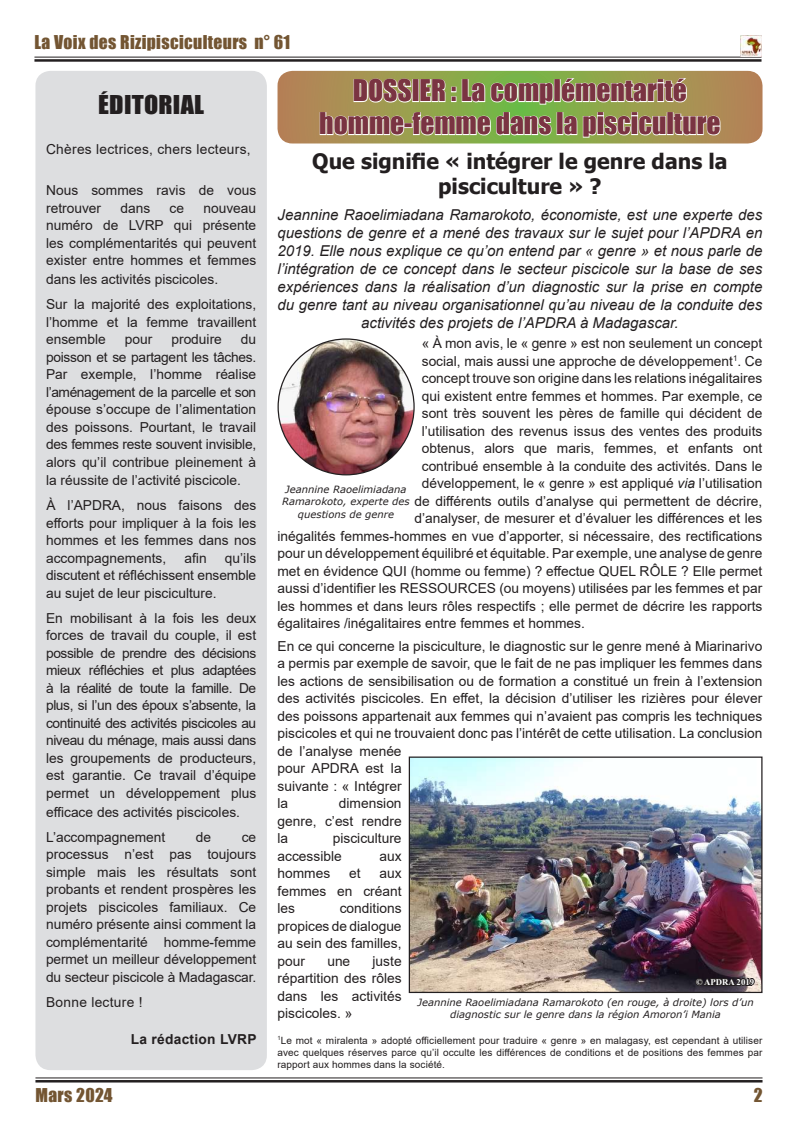
<style>
.page{position:relative;width:798px;height:1141px;background:#fff}
.page>*{position:absolute;margin:0;border:0;box-sizing:border-box;transform-origin:0 0}
.t1{font:27.5px/33px "Impact";color:#7a3442;text-align:center}
.t2{font:23.88px "Impact";letter-spacing:.01em;color:#231f20;scale:1.09 1}
.t3{font:700 21.25px/25.5px "Tahoma";color:#231f20;text-align:center}
.t4{font:17.5px "Impact";letter-spacing:.02em;color:#735532}
.t5{font:italic 15px/18px "Arial";color:#231f20;text-align:center}
.t6{font:13.75px/17.5px "Arial";color:#231f20;text-align:justify}
.t7{font:13.75px "Arial";letter-spacing:.02em;color:#231f20}
.t8{font:700 13.75px "Arial";letter-spacing:.02em;color:#231f20}
.t9{font:10px/12px "Arial";letter-spacing:.01em;color:#231f20;text-align:justify}
.t10{font:italic 10px/12.5px "Verdana";color:#231f20;text-align:center}
.t11{font:700 8.75px "Times New Roman";color:#fff}
.s1{font-style:italic}
</style>
<div class="page">
<hr style="left:34px;top:57px;width:727px;height:1px;background:#231f20">
<hr style="left:34px;top:59px;width:727px;height:3px;background:#231f20">
<hr style="left:35px;top:1077px;width:727px;height:1px;background:#231f20">
<hr style="left:35px;top:1080px;width:727px;height:2px;background:#231f20">
<img style="left:740px;top:36px;width:21px;height:20px">
<div style="left:35px;top:71px;width:232px;height:999px;background:#dddee0;border-radius:15px"></div>
<svg style="left:277px;top:71px;width:485px;height:73px"></svg>
<img style="left:278px;top:339px;width:136px;height:136px;border-radius:68px">
<img style="left:410px;top:758px;width:350px;height:233px">
<div style="left:408px;top:756px;width:354px;height:237px;border:1px solid #231f20"></div>
<svg style="left:693px;top:976px;width:63px;height:11px"></svg>
<p class="t4" style="left:34px;top:29px;width:257px">La Voix des Rizipisciculteurs n° 61</p>
<h2 class="t2" style="left:98px;top:86px;width:99px">ÉDITORIAL</h2>
<p class="t7" style="left:46px;top:140px;width:206px">Chères lectrices, chers lecteurs,</p>
<p class="t6" style="left:46px;top:182px;width:211px">Nous sommes ravis de vous retrouver</p>
<p class="t6" style="left:120px;top:199px;width:31px">dans</p>
<p class="t6" style="left:169px;top:199px;width:16px">ce</p>
<p class="t6" style="left:46px;top:199px;width:211px;text-indent:157px">nouveau numéro de LVRP qui présente les complémentarités qui peuvent exister entre hommes et femmes</p>
<p class="t6" style="left:46px;top:267px;width:211px;line-height:25px">dans les activités piscicoles.<br>Sur la majorité des exploitations,</p>
<p class="t6" style="left:46px;top:313px;width:211px">l’homme et la femme travaillent ensemble</p>
<p class="t6" style="left:46px;top:330px;width:211px;text-indent:195px">du poisson et se partagent les tâches.<br>Par exemple, l’homme réalise l’aménagement de la parcelle et son épouse s’occupe de l’alimentation des poissons. Pourtant, le travail des femmes reste souvent invisible, alors qu’il contribue pleinement à</p>
<p class="t6" style="left:46px;top:468px;width:211px;line-height:25px">la réussite de l’activité piscicole.<br>À l’APDRA, nous faisons des</p>
<p class="t6" style="left:46px;top:514px;width:211px">efforts pour impliquer à la fois les hommes et les femmes dans nos accompagnements,</p>
<p class="t6" style="left:125px;top:330px;width:29px">pour</p>
<p class="t6" style="left:171px;top:330px;width:52px">produire</p>
<p class="t6" style="left:184px;top:549px;width:24px">afin</p>
<p class="t6" style="left:46px;top:549px;width:211px;text-indent:179px">qu’ils discutent et réfléchissent ensemble au sujet de leur pisciculture.</p>
<p class="t6" style="left:46px;top:609px;width:212px">En mobilisant à la fois les deux forces de travail du couple, il est possible de prendre des décisions mieux réfléchies et plus adaptées à la réalité de toute la famille. De plus, si l’un des époux s’absente, la continuité des activités piscicoles au niveau du ménage, mais aussi dans les groupements de producteurs, est garantie. Ce travail d’équipe permet un développement plus</p>
<p class="t6" style="left:46px;top:799px;width:195px;line-height:25px">efficace des activités piscicoles.<br>L’accompagnement</p>
<p class="t6" style="left:196px;top:828px;width:17px">de</p>
<p class="t6" style="left:46px;top:828px;width:211px;text-indent:195px">ce processus n’est pas toujours simple mais les résultats sont probants et rendent prospères les projets piscicoles familiaux. Ce numéro présente ainsi comment la complémentarité homme-femme permet un meilleur développement du secteur piscicole à Madagascar.</p>
<p class="t7" style="left:46px;top:992px;width:98px">Bonne lecture !</p>
<p class="t8" style="left:131px;top:1030px;width:127px">La rédaction LVRP</p>
<h1 class="t1" style="left:319px;top:73px;width:402px">DOSSIER : La complémentarité homme-femme dans la pisciculture</h1>
<h3 class="t3" style="left:312px;top:149px;width:417px">Que signifie « intégrer le genre dans la pisciculture » ?</h3>
<p class="t5" style="left:277px;top:206px;width:486px">Jeannine Raoelimiadana Ramarokoto, économiste, est une experte des questions de genre et a mené des travaux sur le sujet pour l’APDRA en 2019. Elle nous explique ce qu’on entend par « genre » et nous parle de l’intégration de ce concept dans le secteur piscicole sur la base de ses expériences dans la réalisation d’un diagnostic sur la prise en compte du genre tant au niveau organisationnel qu’au niveau de la conduite des activités des projets de l’APDRA à Madagascar.</p>
<p class="t6" style="left:421px;top:335px;width:342px">« À mon avis, le « genre » est non seulement un concept</p>
<p class="t6" style="left:421px;top:352px;width:342px">social, mais aussi une approche de développement<sup>1</sup>. Ce</p>
<p class="t6" style="left:421px;top:370px;width:342px">concept trouve son origine dans les relations inégalitaires</p>
<p class="t6" style="left:421px;top:387px;width:342px">qui existent entre femmes et hommes. Par exemple, ce</p>
<p class="t6" style="left:421px;top:405px;width:342px">sont très souvent les pères de famille qui décident de</p>
<p class="t6" style="left:421px;top:422px;width:342px">l’utilisation des revenus issus des ventes des produits</p>
<p class="t6" style="left:421px;top:440px;width:342px">obtenus, alors que maris, femmes, et enfants ont</p>
<p class="t6" style="left:421px;top:457px;width:342px">contribué ensemble à la conduite des activités. Dans le</p>
<p class="t6" style="left:421px;top:475px;width:342px">développement, le « genre » est appliqué <span class="s1">via</span> l’utilisation</p>
<p class="t6" style="left:414px;top:492px;width:349px">de différents outils d’analyse qui permettent de décrire,</p>
<p class="t6" style="left:414px;top:510px;width:349px">d’analyser, de mesurer et d’évaluer les différences et les</p>
<p class="t6" style="left:277px;top:527px;width:486px">inégalités femmes-hommes en vue d’apporter, si nécessaire, des rectifications</p>
<p class="t6" style="left:277px;top:545px;width:486px">pour un développement équilibré et équitable. Par exemple, une analyse de genre</p>
<p class="t6" style="left:277px;top:562px;width:486px">met en évidence QUI (homme ou femme) ? effectue QUEL RÔLE ? Elle permet</p>
<p class="t6" style="left:277px;top:580px;width:486px">aussi d’identifier les RESSOURCES (ou moyens) utilisées par les femmes et par</p>
<p class="t6" style="left:277px;top:597px;width:486px">les hommes et dans leurs rôles respectifs ; elle permet de décrire les rapports</p>
<p class="t6" style="left:277px;top:615px;width:309px">égalitaires /inégalitaires entre femmes et hommes.</p>
<p class="t6" style="left:277px;top:637px;width:486px;text-align:left">En ce qui concerne la pisciculture, le diagnostic sur le genre mené à Miarinarivo a permis par exemple de savoir, que le fait de ne pas impliquer les femmes dans les actions de sensibilisation ou de formation a constitué un frein à l’extension des activités piscicoles. En effet, la décision d’utiliser les rizières pour élever des poissons appartenait aux femmes qui n’avaient pas compris les techniques piscicoles et qui ne trouvaient donc pas l’intérêt de cette utilisation. La conclusion de l’analyse menée<br>pour APDRA est la<br>suivante : « Intégrer<br>la</p>
<p class="t10" style="left:282px;top:483px;width:129px">Jeannine Raoelimiadana<br>Ramarokoto, experte des questions de genre</p>
<p class="t6" style="left:277px;top:795px;width:126px;text-indent:61px">dimension genre, c’est rendre la</p>
<p class="t6" style="left:277px;top:830px;width:125px;text-indent:55px">pisciculture accessible</p>
<p class="t6" style="left:379px;top:847px;width:24px">aux</p>
<p class="t6" style="left:277px;top:865px;width:54px">hommes</p>
<p class="t6" style="left:349px;top:865px;width:13px">et</p>
<p class="t6" style="left:277px;top:865px;width:126px;text-indent:102px">aux femmes en créant les</p>
<p class="t6" style="left:277px;top:900px;width:126px;text-indent:62px">conditions propices de dialogue au sein des familles, pour</p>
<p class="t6" style="left:277px;top:952px;width:126px;text-indent:95px">juste répartition des rôles dans les activités piscicoles. »</p>
<p class="t6" style="left:327px;top:952px;width:24px">une</p>
<p class="t11" style="left:695px;top:976px;width:60px">© APDRA 2019</p>
<p class="t10" style="left:417px;top:996px;width:337px">Jeannine Raoelimiadana Ramarokoto (en rouge, à droite) lors d’un diagnostic sur le genre dans la région Amoron’i Mania</p>
<p class="t9" style="left:277px;top:1034px;width:486px"><sup>1</sup>Le mot « miralenta » adopté officiellement pour traduire « genre » en malagasy, est cependant à utiliser avec quelques réserves parce qu’il occulte les différences de conditions et de positions des femmes par rapport aux hommes dans la société.</p>
<p class="t4" style="left:35px;top:1082px;width:79px">Mars 2024</p>
<p class="t4" style="left:753px;top:1081px;width:10px">2</p>
</div>
